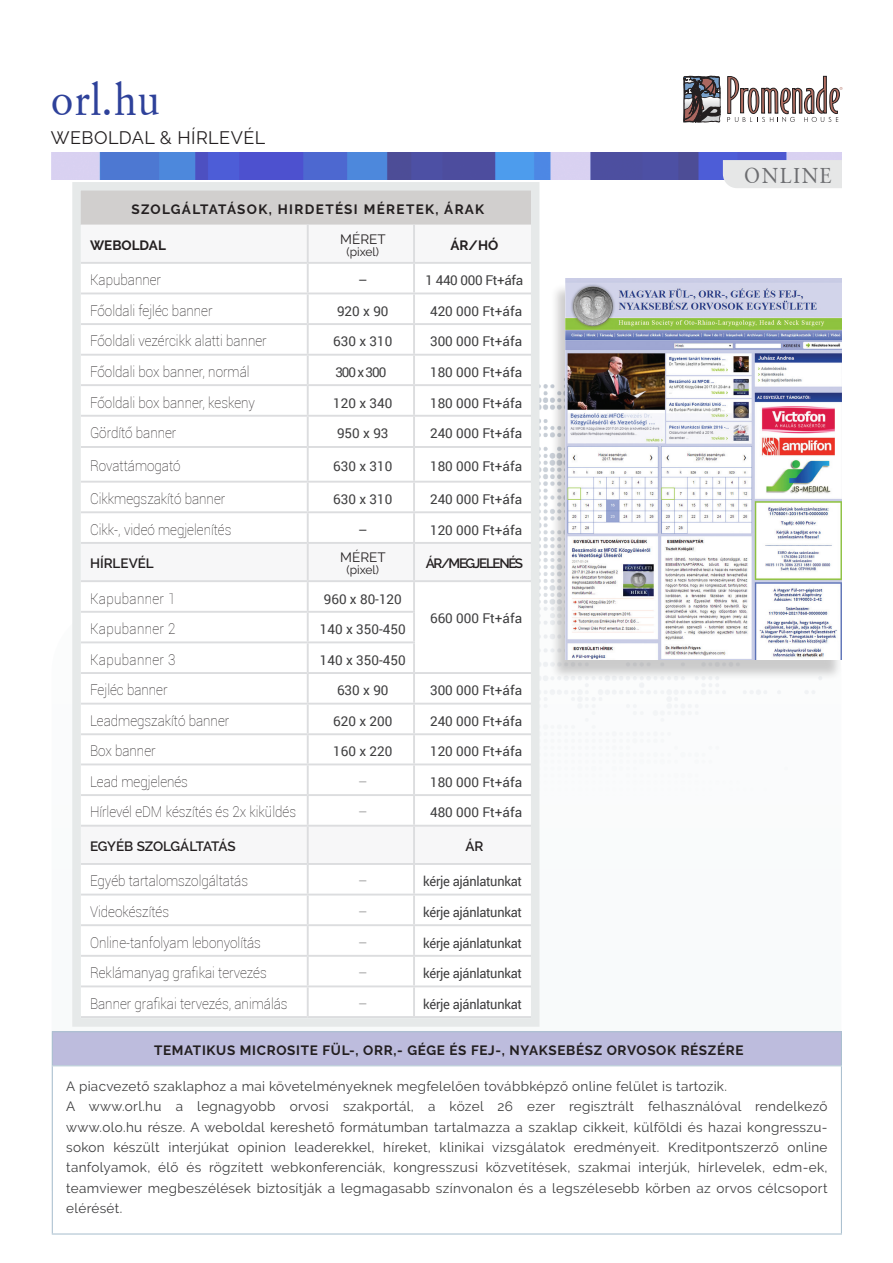
<style>
.page{position:relative;width:893px;height:1263px;background:#fff}
.page>*{position:absolute;margin:0;border:0;box-sizing:border-box;transform-origin:0 0}
.t1{font:45px "Classical Garamond PFL";color:#2e419a;scale:.91 1}
.t2{font:21.45px "Classical Garamond PFL";letter-spacing:.1em;color:#6c6d70;scale:.91 1}
.t3{font:18px "Raleway";letter-spacing:.025em;color:#231f20}
.t4{font:100 14.85px "Roboto";color:#231f20;scale:.91 1}
.t5{font:100 14.85px "Roboto";letter-spacing:.025em;color:#231f20;scale:.91 1}
.t6{font:13.5px/20.2px "Raleway";letter-spacing:.025em;color:#3e3e3f;text-align:justify}
.t7{font:13.5px "Roboto";color:#3e3e3f}
.t8{font:13.5px "Roboto";letter-spacing:-.02em;color:#3e3e3f;scale:.95 1}
.t9{font:700 13.5px "Raleway";letter-spacing:.05em;color:#231f20}
.t10{font:700 13.5px "Raleway";letter-spacing:.1em;color:#231f20}
.t11{font:600 13.5px "Raleway";letter-spacing:-.02em;color:#231f20}
.t12{font:13.5px "Roboto";letter-spacing:-.025em;color:#3e3e3f}
.t13{font:600 13.5px "Raleway";letter-spacing:-.1em;color:#231f20}
.t14{font:13.5px "Raleway";color:#231f20}
.t15{font:700 13.5px "Raleway";color:#231f20}
.t16{font:600 13.5px "Raleway";color:#231f20}
.t17{font:100 13.5px "Roboto";color:#3e3e3f}
.t18{font:12px "Raleway";color:#231f20}
</style>
<div class="page">
<svg style="left:727px;top:75px;width:115px;height:47px"></svg>
<svg style="left:683px;top:76px;width:38px;height:46px;background:#6a6469"></svg>
<div style="left:550px;top:283px;width:293px;height:398px;background:#231f20;opacity:.22"></div>
<img style="left:566px;top:279px;width:276px;height:380px">
<img style="left:51px;top:152px;width:791px;height:27px">
<div style="left:52px;top:1032px;width:789px;height:34px;background:#bdbcdd"></div>
<hr style="left:52px;top:1031px;width:790px;height:1px;background:#aac0cf">
<hr style="left:52px;top:1032px;width:1px;height:33px;background:#aac0cf">
<hr style="left:841px;top:1032px;width:1px;height:33px;background:#aac0cf">
<hr style="left:52px;top:1065px;width:790px;height:1px;background:#aac0cf">
<hr style="left:52px;top:1066px;width:1px;height:167px;background:#aac0cf">
<hr style="left:841px;top:1066px;width:1px;height:167px;background:#aac0cf">
<hr style="left:52px;top:1233px;width:790px;height:1px;background:#aac0cf">
<svg style="left:68px;top:178px;width:476px;height:849px"></svg>
<div style="left:723px;top:160px;width:119px;height:28px;background:#e6e7e7"></div>
<p class="t1" style="left:51px;top:72px;width:122px">orl.hu</p>
<p class="t3" style="left:51px;top:127px;width:216px">WEBOLDAL &amp; HÍRLEVÉL</p>
<p class="t10" style="left:131px;top:201px;width:354px">SZOLGÁLTATÁSOK, HIRDETÉSI MÉRETEK, ÁRAK</p>
<p class="t15" style="left:90px;top:238px;width:77px">WEBOLDAL</p>
<p class="t14" style="left:340px;top:231px;width:47px">MÉRET</p>
<p class="t18" style="left:346px;top:245px;width:34px">(pixel)</p>
<p class="t9" style="left:451px;top:238px;width:49px">ÁR/HÓ</p>
<p class="t4" style="left:90px;top:270px;width:80px">Kapubanner</p>
<p class="t7" style="left:358px;top:271px;width:11px">–</p>
<p class="t12" style="left:425px;top:271px;width:99px">1 440 000 Ft+áfa</p>
<p class="t4" style="left:90px;top:300px;width:136px">Főoldali fejléc banner</p>
<p class="t7" style="left:337px;top:302px;width:53px">920 x 90</p>
<p class="t7" style="left:430px;top:302px;width:94px">420 000 Ft+áfa</p>
<p class="t4" style="left:90px;top:331px;width:196px">Főoldali vezércikk alatti banner</p>
<p class="t7" style="left:333px;top:332px;width:61px">630 x 310</p>
<p class="t7" style="left:430px;top:332px;width:94px">300 000 Ft+áfa</p>
<p class="t4" style="left:90px;top:361px;width:177px">Főoldali box banner, normál</p>
<p class="t7" style="left:335px;top:363px;width:53px">300 x 300</p>
<p class="t7" style="left:430px;top:363px;width:94px">180 000 Ft+áfa</p>
<p class="t4" style="left:90px;top:392px;width:183px">Főoldali box banner, keskeny</p>
<p class="t7" style="left:333px;top:393px;width:61px">120 x 340</p>
<p class="t7" style="left:430px;top:393px;width:94px">180 000 Ft+áfa</p>
<p class="t4" style="left:90px;top:423px;width:96px">Gördítő banner</p>
<p class="t7" style="left:337px;top:424px;width:53px">950 x 93</p>
<p class="t7" style="left:430px;top:424px;width:94px">240 000 Ft+áfa</p>
<p class="t4" style="left:90px;top:456px;width:101px">Rovattámogató</p>
<p class="t7" style="left:333px;top:457px;width:61px">630 x 310</p>
<p class="t7" style="left:430px;top:457px;width:94px">180 000 Ft+áfa</p>
<p class="t4" style="left:90px;top:488px;width:150px">Cikkmegszakító banner</p>
<p class="t7" style="left:333px;top:490px;width:61px">630 x 310</p>
<p class="t7" style="left:430px;top:490px;width:94px">240 000 Ft+áfa</p>
<p class="t4" style="left:90px;top:519px;width:157px">Cikk-, videó megjelenítés</p>
<p class="t7" style="left:358px;top:520px;width:11px">–</p>
<p class="t7" style="left:430px;top:520px;width:94px">120 000 Ft+áfa</p>
<p class="t16" style="left:90px;top:556px;width:65px">HÍRLEVÉL</p>
<p class="t14" style="left:340px;top:550px;width:47px">MÉRET</p>
<p class="t18" style="left:346px;top:563px;width:34px">(pixel)</p>
<p class="t13" style="left:426px;top:556px;width:99px">ÁR/MEGJELENÉS</p>
<p class="t5" style="left:90px;top:588px;width:95px">Kapubanner 1</p>
<p class="t7" style="left:324px;top:589px;width:80px">960 x 80-120</p>
<p class="t7" style="left:430px;top:609px;width:94px">660 000 Ft+áfa</p>
<p class="t5" style="left:90px;top:619px;width:95px">Kapubanner 2</p>
<p class="t7" style="left:320px;top:620px;width:87px">140 x 350-450</p>
<p class="t5" style="left:90px;top:649px;width:95px">Kapubanner 3</p>
<p class="t7" style="left:320px;top:650px;width:87px">140 x 350-450</p>
<p class="t4" style="left:90px;top:680px;width:87px">Fejléc banner</p>
<p class="t7" style="left:337px;top:681px;width:53px">630 x 90</p>
<p class="t7" style="left:430px;top:681px;width:94px">300 000 Ft+áfa</p>
<p class="t4" style="left:90px;top:710px;width:155px">Leadmegszakító banner</p>
<p class="t7" style="left:333px;top:712px;width:61px">620 x 200</p>
<p class="t7" style="left:430px;top:712px;width:94px">240 000 Ft+áfa</p>
<p class="t4" style="left:90px;top:741px;width:74px">Box banner</p>
<p class="t7" style="left:333px;top:742px;width:61px">160 x 220</p>
<p class="t7" style="left:430px;top:742px;width:94px">120 000 Ft+áfa</p>
<p class="t4" style="left:90px;top:771px;width:109px">Lead megjelenés</p>
<p class="t17" style="left:358px;top:773px;width:11px">–</p>
<p class="t7" style="left:430px;top:772px;width:94px">180 000 Ft+áfa</p>
<p class="t4" style="left:90px;top:802px;width:228px">Hírlevél eDM készítés és 2x kiküldés</p>
<p class="t17" style="left:358px;top:803px;width:11px">–</p>
<p class="t7" style="left:430px;top:803px;width:94px">480 000 Ft+áfa</p>
<p class="t11" style="left:90px;top:839px;width:147px">EGYÉB SZOLGÁLTATÁS</p>
<p class="t11" style="left:465px;top:839px;width:20px">ÁR</p>
<p class="t4" style="left:90px;top:871px;width:175px">Egyéb tartalomszolgáltatás</p>
<p class="t17" style="left:358px;top:872px;width:11px">–</p>
<p class="t8" style="left:423px;top:872px;width:105px">kérje ajánlatunkat</p>
<p class="t4" style="left:90px;top:901px;width:88px">Videokészítés</p>
<p class="t17" style="left:358px;top:903px;width:11px">–</p>
<p class="t8" style="left:423px;top:903px;width:105px">kérje ajánlatunkat</p>
<p class="t4" style="left:90px;top:932px;width:189px">Online-tanfolyam lebonyolítás</p>
<p class="t17" style="left:358px;top:933px;width:11px">–</p>
<p class="t8" style="left:423px;top:933px;width:105px">kérje ajánlatunkat</p>
<p class="t4" style="left:90px;top:963px;width:196px">Reklámanyag grafikai tervezés</p>
<p class="t17" style="left:358px;top:964px;width:11px">–</p>
<p class="t8" style="left:423px;top:964px;width:105px">kérje ajánlatunkat</p>
<p class="t4" style="left:90px;top:993px;width:219px">Banner grafikai tervezés, animálás</p>
<p class="t17" style="left:358px;top:995px;width:11px">–</p>
<p class="t8" style="left:423px;top:994px;width:105px">kérje ajánlatunkat</p>
<h2 class="t2" style="left:744px;top:163px;width:98px">ONLINE</h2>
<p class="t9" style="left:154px;top:1043px;width:591px">TEMATIKUS MICROSITE FÜL-, ORR,- GÉGE ÉS FEJ-, NYAKSEBÉSZ ORVOSOK RÉSZÉRE</p>
<p class="t6" style="left:66px;top:1076px;width:662px">A piacvezető szaklaphoz a mai követelményeknek megfelelően továbbképző online felület is tartozik.</p>
<p class="t6" style="left:66px;top:1096px;width:763px">A www.orl.hu a legnagyobb orvosi szakportál, a közel 26 ezer regisztrált felhasználóval rendelkező www.olo.hu része. A weboldal kereshető formátumban tartalmazza a szaklap cikkeit, külföldi és hazai kongresszu&shy;sokon készült interjúkat opinion leaderekkel, híreket, klinikai vizsgálatok eredményeit. Kreditpontszerző online tanfolyamok, élő és rögzített webkonferenciák, kongresszusi közvetítések, szakmai interjúk, hírlevelek, edm-ek, teamviewer megbeszélések biztosítják a legmagasabb színvonalon és a legszélesebb körben az orvos célcsoport elérését.</p>
</div>
